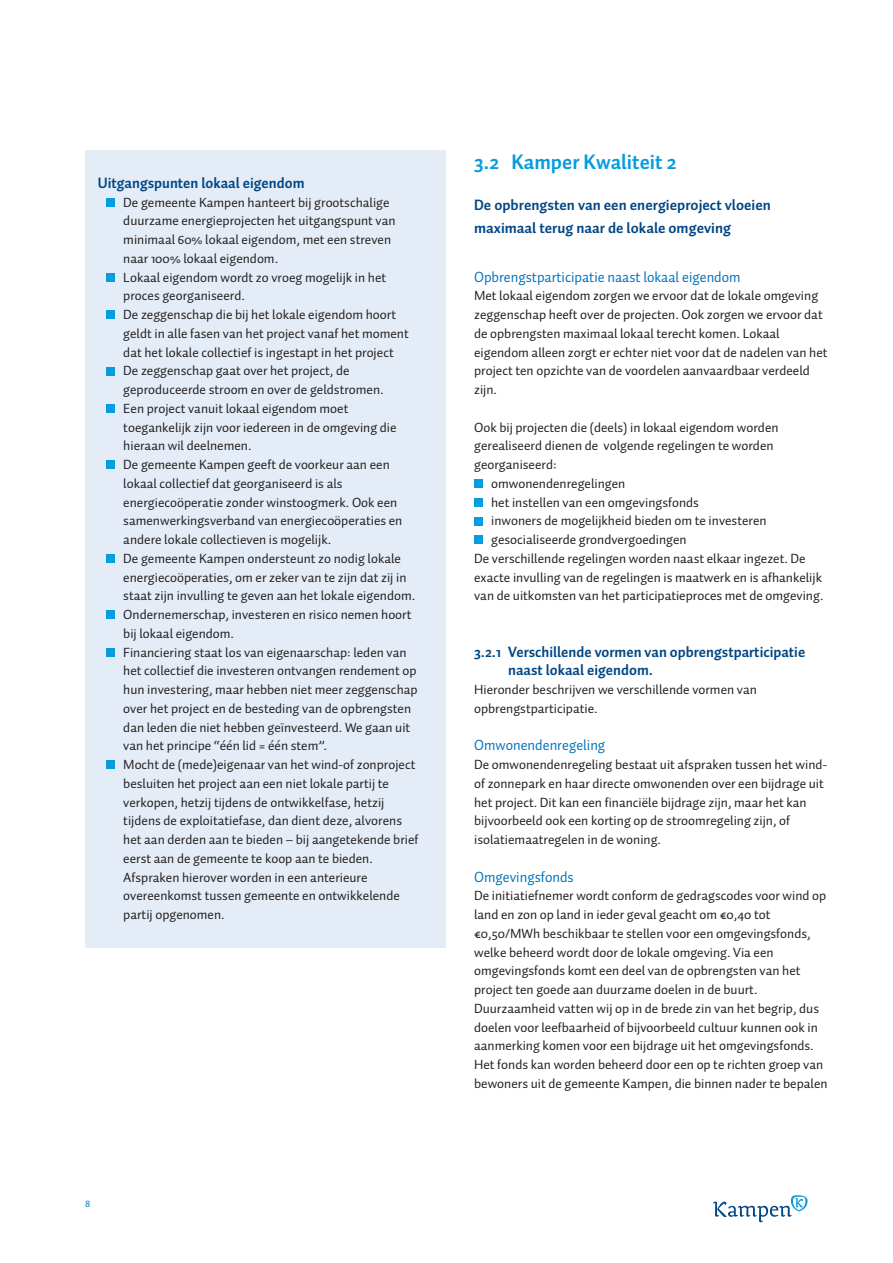
<style>
.page{position:relative;width:893px;height:1263px;background:#fff}
.page>*{position:absolute;margin:0;border:0;box-sizing:border-box;transform-origin:0 0}
.t1{font:700 21px "Auto Pro";color:#069ddc}
.t2{font:700 15px/22.5px "Auto Pro";color:#004684}
.t3{font:15px "Auto Pro";color:#0575bd;scale:.96 1}
.t4{font:13.5px/18.8px "Auto Pro";color:#231f20}
.t5{font:10.5px "Auto Pro";color:#0575bd}
</style>
<div class="page">
<div style="left:85px;top:150px;width:361px;height:798px;background:#e4edf7"></div>
<div style="left:474px;top:536px;width:9px;height:8px;background:#069ddc"></div>
<div style="left:474px;top:517px;width:9px;height:8px;background:#069ddc"></div>
<div style="left:474px;top:498px;width:9px;height:9px;background:#069ddc"></div>
<div style="left:474px;top:479px;width:9px;height:9px;background:#069ddc"></div>
<div style="left:106px;top:273px;width:9px;height:9px;background:#069ddc"></div>
<div style="left:106px;top:311px;width:9px;height:8px;background:#069ddc"></div>
<div style="left:106px;top:367px;width:9px;height:8px;background:#069ddc"></div>
<div style="left:106px;top:404px;width:9px;height:9px;background:#069ddc"></div>
<div style="left:106px;top:461px;width:9px;height:8px;background:#069ddc"></div>
<div style="left:106px;top:554px;width:9px;height:9px;background:#069ddc"></div>
<div style="left:106px;top:611px;width:9px;height:8px;background:#069ddc"></div>
<div style="left:106px;top:648px;width:9px;height:9px;background:#069ddc"></div>
<div style="left:106px;top:761px;width:9px;height:8px;background:#069ddc"></div>
<div style="left:106px;top:198px;width:9px;height:9px;background:#069ddc"></div>
<svg style="left:713px;top:1195px;width:95px;height:27px"></svg>
<p class="t2" style="left:98px;top:173px;width:208px">Uitgangspunten lokaal eigendom</p>
<p class="t4" style="left:123px;top:194px;width:274px">De gemeente Kampen hanteert bij grootschalige duurzame energieprojecten het uitgangspunt van minimaal 60% lokaal eigendom, met een streven naar 100% lokaal eigendom.</p>
<p class="t4" style="left:123px;top:269px;width:264px">Lokaal eigendom wordt zo vroeg mogelijk in het proces georganiseerd.</p>
<p class="t4" style="left:123px;top:306px;width:287px">De zeggenschap die bij het lokale eigendom hoort geldt in alle fasen van het project vanaf het moment dat het lokale collectief is ingestapt in het project</p>
<p class="t4" style="left:123px;top:363px;width:262px">De zeggenschap gaat over het project, de geproduceerde stroom en over de geldstromen.</p>
<p class="t4" style="left:123px;top:400px;width:275px">Een project vanuit lokaal eigendom moet toegankelijk zijn voor iedereen in de omgeving die hieraan wil deelnemen.</p>
<p class="t4" style="left:123px;top:456px;width:281px">De gemeente Kampen geeft de voorkeur aan een lokaal collectief dat georganiseerd is als energiecoöperatie zonder winstoogmerk. Ook een samenwerkingsverband van energiecoöperaties en andere lokale collectieven is mogelijk.</p>
<p class="t4" style="left:123px;top:550px;width:293px">De gemeente Kampen ondersteunt zo nodig lokale energiecoöperaties, om er zeker van te zijn dat zij in staat zijn invulling te geven aan het lokale eigendom.</p>
<p class="t4" style="left:123px;top:606px;width:290px">Ondernemerschap, investeren en risico nemen hoort bij lokaal eigendom.</p>
<p class="t4" style="left:123px;top:644px;width:296px">Financiering staat los van eigenaarschap: leden van het collectief die investeren ontvangen rendement op hun investering, maar hebben niet meer zeggenschap over het project en de besteding van de opbrengsten dan leden die niet hebben geïnvesteerd. We gaan uit van het principe “één lid = één stem”.</p>
<p class="t4" style="left:123px;top:756px;width:297px">Mocht de (mede)eigenaar van het wind-of zonproject besluiten het project aan een niet lokale partij te verkopen, hetzij tijdens de ontwikkelfase, hetzij tijdens de exploitatiefase, dan dient deze, alvorens het aan derden aan te bieden – bij aangetekende brief eerst aan de gemeente te koop aan te bieden.<br>Afspraken hierover worden in een anterieure overeenkomst tussen gemeente en ontwikkelende partij opgenomen.</p>
<p class="t5" style="left:85px;top:1200px;width:7px">8</p>
<h2 class="t1" style="left:474px;top:154px;width:204px">3.2 Kamper Kwaliteit 2</h2>
<p class="t2" style="left:474px;top:195px;width:298px">De opbrengsten van een energieproject vloeien maximaal terug naar de lokale omgeving</p>
<p class="t3" style="left:474px;top:271px;width:279px">Opbrengstparticipatie naast lokaal eigendom</p>
<p class="t4" style="left:474px;top:288px;width:355px">Met lokaal eigendom zorgen we ervoor dat de lokale omgeving zeggenschap heeft over de projecten. Ook zorgen we ervoor dat de opbrengsten maximaal lokaal terecht komen. Lokaal eigendom alleen zorgt er echter niet voor dat de nadelen van het project ten opzichte van de voordelen aanvaardbaar verdeeld zijn.</p>
<p class="t4" style="left:474px;top:419px;width:306px">Ook bij projecten die (deels) in lokaal eigendom worden gerealiseerd dienen de volgende regelingen te worden georganiseerd:</p>
<p class="t4" style="left:491px;top:475px;width:136px">omwonendenregelingen</p>
<p class="t4" style="left:491px;top:494px;width:209px">het instellen van een omgevingsfonds</p>
<p class="t4" style="left:491px;top:513px;width:277px">inwoners de mogelijkheid bieden om te investeren</p>
<p class="t4" style="left:474px;top:531px;width:351px;text-indent:17px">gesocialiseerde grondvergoedingen<br>De verschillende regelingen worden naast elkaar ingezet. De exacte invulling van de regelingen is maatwerk en is afhankelijk van de uitkomsten van het participatieproces met de omgeving.</p>
<p class="t2" style="left:508px;top:643px;width:299px;line-height:18.8px;text-indent:-34px">3.2.1 Verschillende vormen van opbrengstparticipatie naast lokaal eigendom.</p>
<p class="t4" style="left:474px;top:681px;width:284px">Hieronder beschrijven we verschillende vormen van opbrengstparticipatie.</p>
<p class="t3" style="left:474px;top:740px;width:138px">Omwonendenregeling</p>
<p class="t4" style="left:474px;top:756px;width:355px">De omwonendenregeling bestaat uit afspraken tussen het wind&shy;of zonnepark en haar directe omwonenden over een bijdrage uit het project. Dit kan een fnanciële bijdrage zijn, maar het kan bijvoorbeeld ook een korting op de stroomregeling zijn, of isolatiemaatregelen in de woning.</p>
<p class="t3" style="left:474px;top:871px;width:105px">Omgevingsfonds</p>
<p class="t4" style="left:474px;top:888px;width:355px">De initiatiefnemer wordt conform de gedragscodes voor wind op land en zon op land in ieder geval geacht om €0,40 tot €0,50/MWh beschikbaar te stellen voor een omgevingsfonds, welke beheerd wordt door de lokale omgeving. Via een omgevingsfonds komt een deel van de opbrengsten van het project ten goede aan duurzame doelen in de buurt.<br>Duurzaamheid vatten wij op in de brede zin van het begrip, dus doelen voor leefbaarheid of bijvoorbeeld cultuur kunnen ook in aanmerking komen voor een bijdrage uit het omgevingsfonds.<br>Het fonds kan worden beheerd door een op te richten groep van bewoners uit de gemeente Kampen, die binnen nader te bepalen</p>
</div>
